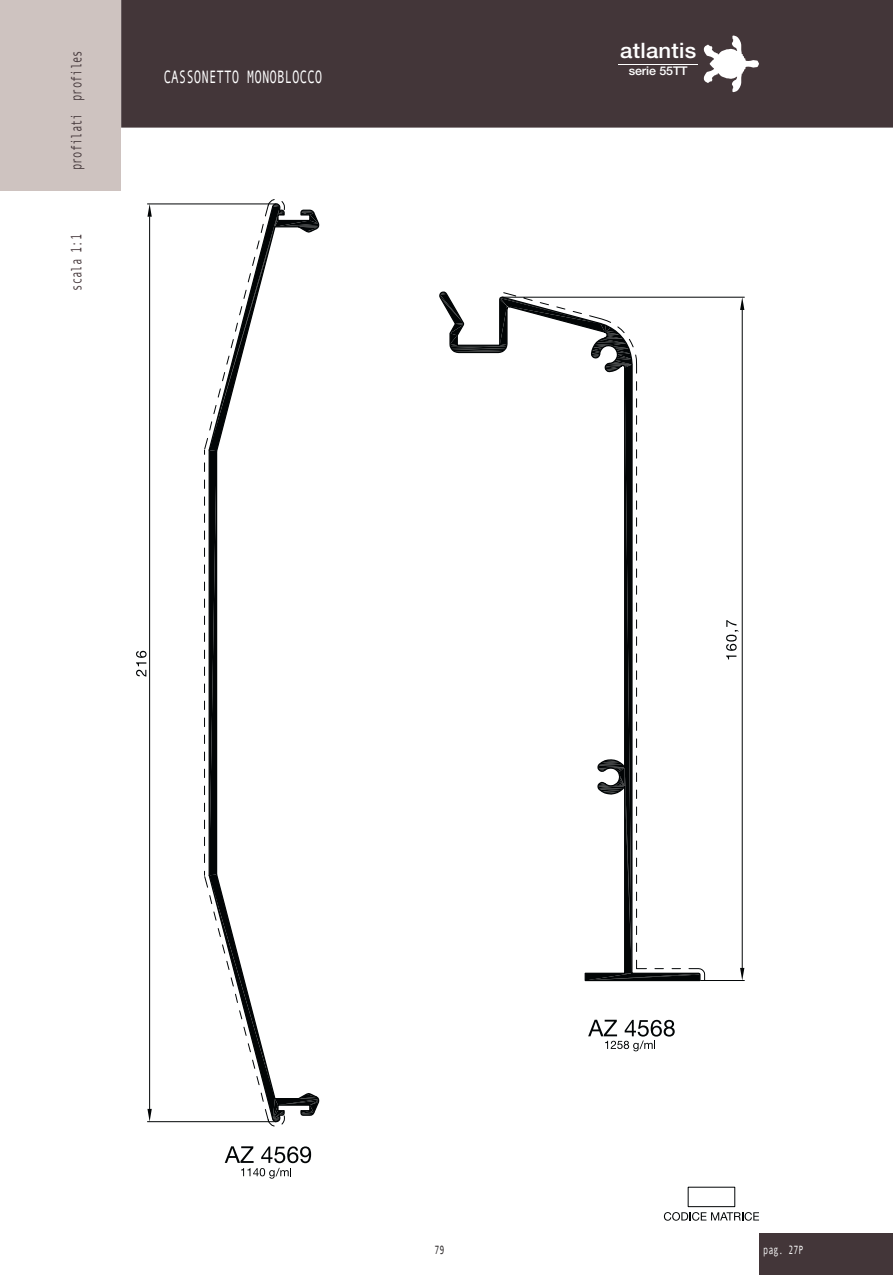
<style>
.page{position:relative;width:893px;height:1276px;background:#fff}
.page>*{position:absolute;margin:0;border:0;box-sizing:border-box;transform-origin:0 0}
.t1{font:500 21.3px "Helvetica Neue";letter-spacing:.01em;color:#fff;scale:1.04 1}
.t2{font:18px "Andale Mono";color:#fff;scale:.7 1}
.t3{font:15px "Andale Mono";color:#433639;scale:.7 1}
.t4{font:500 12px "Helvetica Neue";letter-spacing:-.01em;color:#fff;scale:1.04 1}
.t5{font:12px "Andale Mono";color:#fff;scale:.7 1}
.t6{font:12px "Andale Mono";color:#231f20;scale:.7 1}
</style>
<div class="page">
<div style="left:1px;top:1px;width:120px;height:190px;background:#cec3c0"></div>
<div style="left:121px;top:1px;width:771px;height:127px;background:#433639"></div>
<div style="left:759px;top:1233px;width:133px;height:42px;background:#433639"></div>
<svg style="left:704px;top:35px;width:55px;height:57px"></svg>
<hr style="left:618px;top:64px;width:80px;height:1px;background:#fff">
<svg style="left:664px;top:1212px;width:95px;height:8px"></svg>
<svg style="left:440px;top:292px;width:62px;height:62px"></svg>
<svg style="left:502px;top:292px;width:243px;height:689px"></svg>
<svg style="left:740px;top:297px;width:4px;height:13px"></svg>
<svg style="left:740px;top:968px;width:4px;height:12px"></svg>
<svg style="left:726px;top:620px;width:13px;height:39px"></svg>
<svg style="left:204px;top:203px;width:115px;height:923px"></svg>
<hr style="left:147px;top:204px;width:129px;height:1px;background:#020506">
<hr style="left:147px;top:1121px;width:129px;height:1px;background:#020506">
<hr style="left:149px;top:217px;width:1px;height:892px;background:#020506">
<svg style="left:147px;top:204px;width:5px;height:13px"></svg>
<svg style="left:147px;top:1109px;width:5px;height:12px"></svg>
<svg style="left:136px;top:651px;width:11px;height:25px"></svg>
<svg style="left:225px;top:1146px;width:86px;height:32px"></svg>
<svg style="left:588px;top:1019px;width:87px;height:32px"></svg>
<p class="t3" style="left:68px;top:170px;width:173px;rotate:-90deg">profilati profiles</p>
<p class="t3" style="left:68px;top:291px;width:82px;rotate:-90deg">scala 1:1</p>
<p class="t2" style="left:164px;top:67px;width:228px">CASSONETTO MONOBLOCCO</p>
<h1 class="t1" style="left:620px;top:43px;width:75px">atlantis</h1>
<p class="t4" style="left:629px;top:67px;width:58px">serie 55TT</p>
<p class="t6" style="left:434px;top:1243px;width:16px">79</p>
<p class="t5" style="left:763px;top:1243px;width:59px">pag. 27P</p>
</div>
